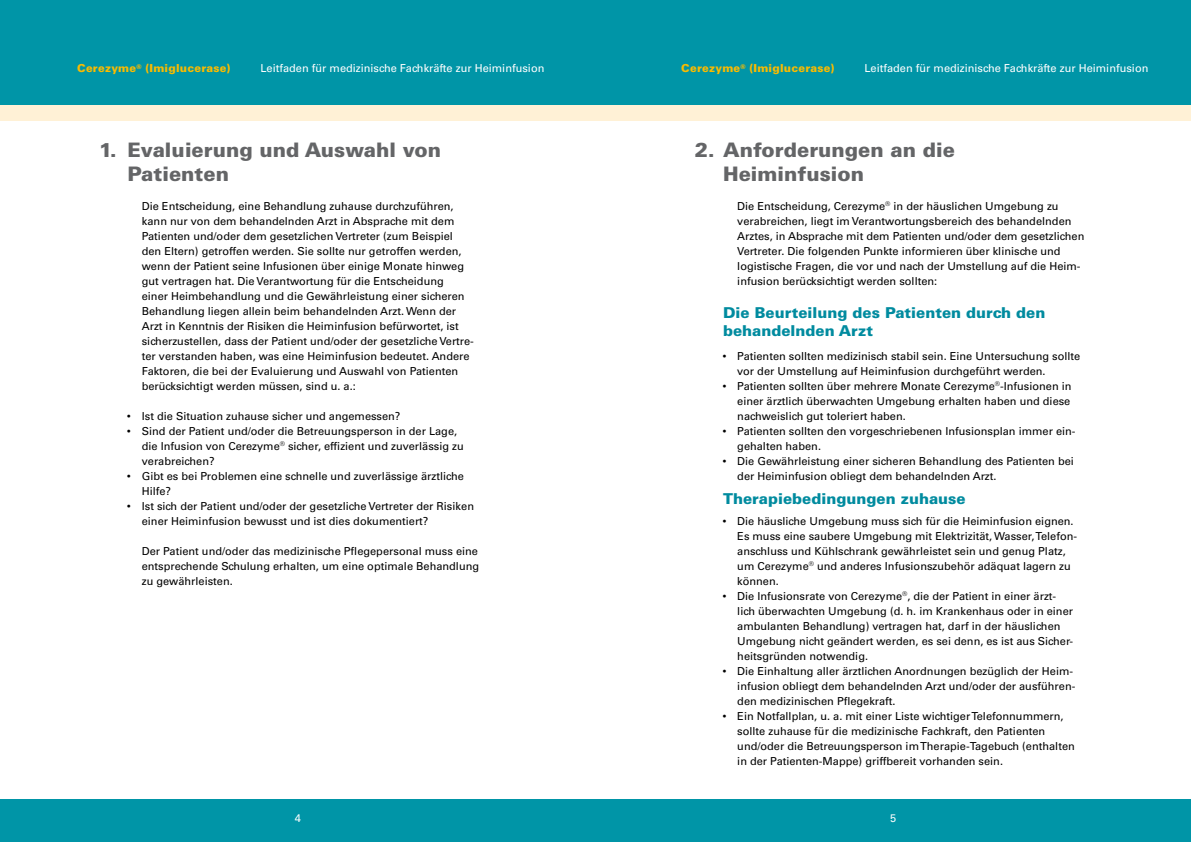
<style>
.page{position:relative;width:1191px;height:842px;background:#fff}
.page>*{position:absolute;margin:0;border:0;box-sizing:border-box;transform-origin:0 0}
.t1{font:900 20px/24px "Univers";color:#646567}
.t2{font:900 15px/18px "Univers";color:#008b9f}
.t3{font:11px/15px "Univers";color:#000}
.t4{font:11px "Univers";color:#fff}
.t5{font:900 11px "Univers";letter-spacing:.02em;color:#fabb00}
.s1{font-size:8px}
</style>
<div class="page">
<div style="left:595px;top:105px;width:596px;height:15px;background:#fff1d6"></div>
<div style="left:595px;top:0;width:596px;height:105px;background:#0095a7"></div>
<div style="left:595px;top:799px;width:596px;height:43px;background:#0095a7"></div>
<div style="left:0;top:105px;width:595px;height:15px;background:#fff1d6"></div>
<div style="left:0;top:0;width:595px;height:105px;background:#0095a7"></div>
<div style="left:0;top:799px;width:595px;height:43px;background:#0095a7"></div>
<p class="t5" style="left:77px;top:61px;width:155px">Cerezyme<sup>®</sup> (Imiglucerase)</p>
<p class="t4" style="left:261px;top:62px;width:285px">Leitfaden für medizinische Fachkräfte zur Heiminfusion</p>
<p class="t5" style="left:681px;top:61px;width:155px">Cerezyme<sup>®</sup> (Imiglucerase)</p>
<p class="t4" style="left:864px;top:62px;width:285px">Leitfaden für medizinische Fachkräfte zur Heiminfusion</p>
<h1 class="t1" style="left:128px;top:138px;width:315px;text-indent:-28px">1. Evaluierung und Auswahl von<br>Patienten</h1>
<p class="t3" style="left:142px;top:199px;width:333px">Die Entscheidung, eine Behandlung zuhause durchzuführen, kann nur von dem behandelnden Arzt in Absprache mit dem Patienten und/oder dem gesetzlichen Vertreter (zum Beispiel den Eltern) getroffen werden. Sie sollte nur getroffen werden, wenn der Patient seine Infusionen über einige Monate hinweg gut vertragen hat. Die Verantwortung für die Entscheidung<br>einer Heimbehandlung und die Gewährleistung einer sicheren Behandlung liegen allein beim behandelnden Arzt. Wenn der Arzt in Kenntnis der Risiken die Heiminfusion befürwortet, ist sicherzustellen, dass der Patient und/oder der gesetzliche Vertre&shy;ter verstanden haben, was eine Heiminfusion bedeutet. Andere Faktoren, die bei der Evaluierung und Auswahl von Patienten berücksichtigt werden müssen, sind u. a.:</p>
<p class="t3" style="left:128px;top:409px;width:274px"><span class="s1">•</span> Ist die Situation zuhause sicher und angemessen?</p>
<p class="t3" style="left:142px;top:424px;width:323px;text-indent:-14px"><span class="s1">•</span> Sind der Patient und/oder die Betreuungsperson in der Lage, die Infusion von Cerezyme<sup>®</sup> sicher, effizient und zuverlässig zu verabreichen?</p>
<p class="t3" style="left:142px;top:469px;width:324px;text-indent:-14px"><span class="s1">•</span> Gibt es bei Problemen eine schnelle und zuverlässige ärztliche<br>Hilfe?</p>
<p class="t3" style="left:142px;top:499px;width:334px;text-indent:-14px"><span class="s1">•</span> Ist sich der Patient und/oder der gesetzliche Vertreter der Risiken einer Heiminfusion bewusst und ist dies dokumentiert?</p>
<p class="t3" style="left:142px;top:544px;width:339px;text-align:justify">Der Patient und/oder das medizinische Pflegepersonal muss eine entsprechende Schulung erhalten, um eine optimale Behandlung zu gewährleisten.</p>
<h1 class="t1" style="left:723px;top:138px;width:233px;text-indent:-28px">2. Anforderungen an die<br>Heiminfusion</h1>
<p class="t3" style="left:737px;top:199px;width:349px">Die Entscheidung, Cerezyme<sup>®</sup> in der häuslichen Umgebung zu verabreichen, liegt im Verantwortungsbereich des behandelnden Arztes, in Absprache mit dem Patienten und/oder dem gesetzlichen Vertreter. Die folgenden Punkte informieren über klinische und logistische Fragen, die vor und nach der Umstellung auf die Heim&shy;infusion berücksichtigt werden sollten:</p>
<h2 class="t2" style="left:723px;top:303px;width:324px">Die Beurteilung des Patienten durch den behandelnden Arzt</h2>
<p class="t3" style="left:737px;top:349px;width:344px;text-indent:-14px"><span class="s1">•</span> Patienten sollten medizinisch stabil sein. Eine Untersuchung sollte vor der Umstellung auf Heiminfusion durchgeführt werden.</p>
<p class="t3" style="left:737px;top:379px;width:336px;text-align:justify;text-indent:-14px"><span class="s1">•</span> Patienten sollten über mehrere Monate Cerezyme<sup>®</sup>-Infusionen in einer ärztlich überwachten Umgebung erhalten haben und diese nachweislich gut toleriert haben.</p>
<p class="t3" style="left:737px;top:424px;width:340px;text-indent:-14px"><span class="s1">•</span> Patienten sollten den vorgeschriebenen Infusionsplan immer ein&shy;gehalten haben.</p>
<p class="t3" style="left:737px;top:454px;width:338px;text-indent:-14px"><span class="s1">•</span> Die Gewährleistung einer sicheren Behandlung des Patienten bei der Heiminfusion obliegt dem behandelnden Arzt.</p>
<h2 class="t2" style="left:723px;top:489px;width:244px">Therapiebedingungen zuhause</h2>
<p class="t3" style="left:737px;top:514px;width:341px;text-indent:-14px"><span class="s1">•</span> Die häusliche Umgebung muss sich für die Heiminfusion eignen.<br>Es muss eine saubere Umgebung mit Elektrizität, Wasser, Telefon&shy;anschluss und Kühlschrank gewährleistet sein und genug Platz, um Cerezyme<sup>®</sup> und anderes Infusionszubehör adäquat lagern zu können.</p>
<p class="t3" style="left:737px;top:589px;width:337px;text-indent:-14px"><span class="s1">•</span> Die Infusionsrate von Cerezyme<sup>®</sup>, die der Patient in einer ärzt&shy;lich überwachten Umgebung (d. h. im Krankenhaus oder in einer ambulanten Behandlung) vertragen hat, darf in der häuslichen Umgebung nicht geändert werden, es sei denn, es ist aus Sicher&shy;heitsgründen notwendig.</p>
<p class="t3" style="left:737px;top:664px;width:340px;text-indent:-14px"><span class="s1">•</span> Die Einhaltung aller ärztlichen Anordnungen bezüglich der Heim&shy;infusion obliegt dem behandelnden Arzt und/oder der ausführen&shy;den medizinischen Pflegekraft.</p>
<p class="t3" style="left:737px;top:709px;width:339px;text-indent:-14px"><span class="s1">•</span> Ein Notfallplan, u. a. mit einer Liste wichtiger Telefonnummern, sollte zuhause für die medizinische Fachkraft, den Patienten und/oder die Betreuungsperson im Therapie-Tagebuch (enthalten in der Patienten-Mappe) griffbereit vorhanden sein.</p>
<p class="t4" style="left:295px;top:811px;width:8px">4</p>
<p class="t4" style="left:890px;top:811px;width:8px">5</p>
</div>
